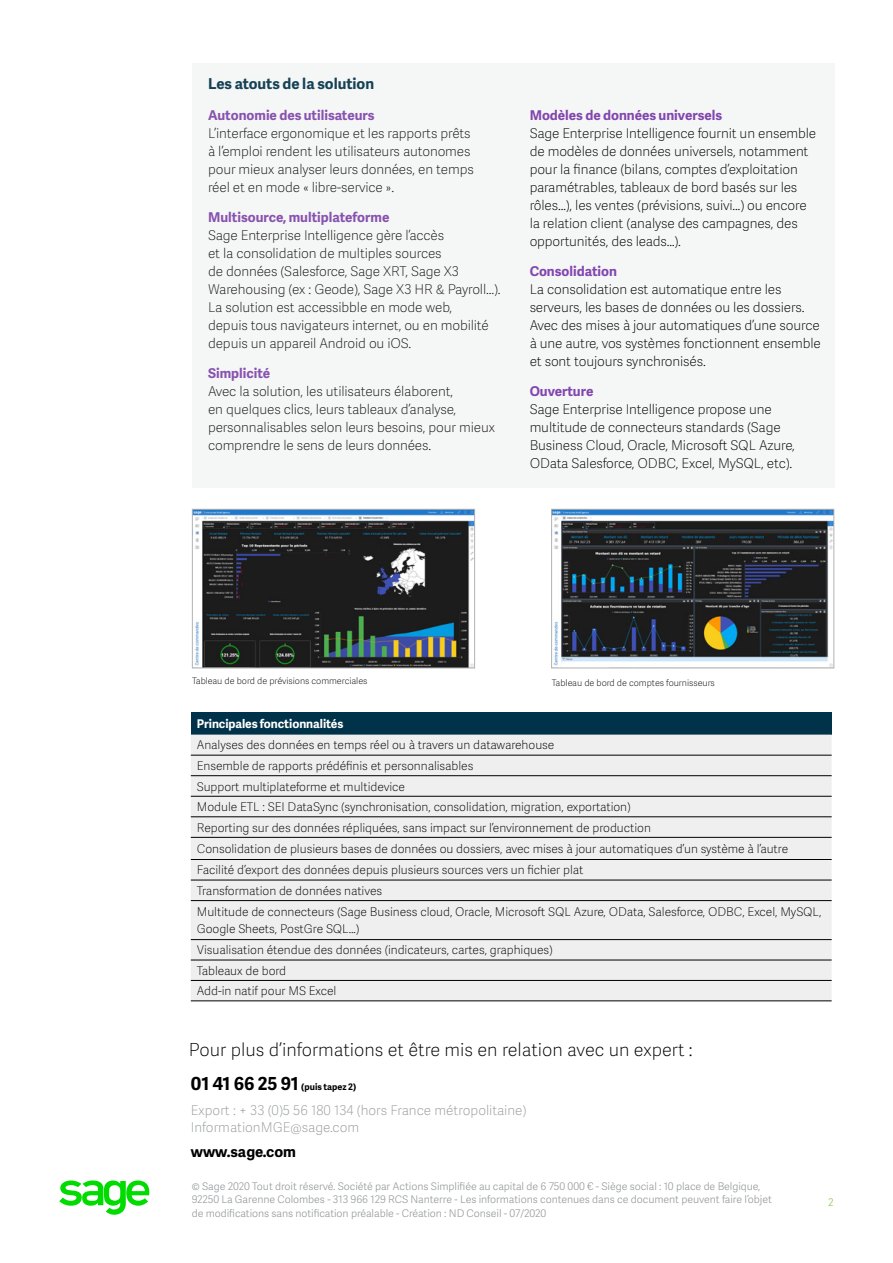
<style>
.page{position:relative;width:893px;height:1263px;background:#fff}
.page>*{position:absolute;margin:0;border:0;box-sizing:border-box;transform-origin:0 0}
.t1{font:18px "Adelle Sans SAGE Th";color:#000}
.t2{font:700 15px "Adelle Sans SAGE";color:#003349}
.t3{font:700 15px "Adelle Sans SAGE";color:#000}
.t4{font:13.5px/18px "Adelle Sans SAGE Th";letter-spacing:-.01em;color:#000}
.t5{font:700 13.5px "Adelle Sans SAGE";color:#8246af}
.t6{font:13.5px/16.5px "Adelle Sans SAGE Th";color:#97999b}
.t7{font:12px/20.9px "Adelle Sans SAGE Th";letter-spacing:-.005em;color:#000}
.t8{font:700 12px "Adelle Sans SAGE";letter-spacing:-.005em;color:#fff}
.t9{font:10.5px/13.5px "Adelle Sans SAGE Lt";letter-spacing:-.005em;color:#97999b}
.t10{font:10.5px "Adelle Sans SAGE Lt";color:#91c24a}
.t11{font:9px "Adelle Sans SAGE Th";letter-spacing:-.005em;color:#000}
.t12{font:700 9px "Adelle Sans SAGE";color:#000}
.s1{font-size:18px}
</style>
<div class="page">
<svg style="left:59px;top:1181px;width:91px;height:34px"></svg>
<div style="left:191px;top:712px;width:640px;height:23px;background:#003349"></div>
<div style="left:191px;top:735px;width:640px;height:266px;background:#efeff0"></div>
<hr style="left:191px;top:755px;width:640px;height:1px;background:#000">
<hr style="left:191px;top:775px;width:640px;height:1px;background:#000">
<hr style="left:191px;top:796px;width:640px;height:1px;background:#000">
<hr style="left:191px;top:817px;width:640px;height:1px;background:#000">
<hr style="left:191px;top:837px;width:640px;height:1px;background:#000">
<hr style="left:191px;top:859px;width:640px;height:1px;background:#000">
<hr style="left:191px;top:880px;width:640px;height:1px;background:#000">
<hr style="left:191px;top:900px;width:640px;height:1px;background:#000">
<hr style="left:191px;top:939px;width:640px;height:1px;background:#000">
<hr style="left:191px;top:960px;width:640px;height:1px;background:#000">
<hr style="left:191px;top:980px;width:640px;height:1px;background:#000">
<hr style="left:191px;top:1001px;width:640px;height:1px;background:#000">
<div style="left:192px;top:63px;width:642px;height:425px;background:#f5f6f6"></div>
<img style="left:553px;top:511px;width:279px;height:155px">
<div style="left:551px;top:509px;width:283px;height:159px;border:1px solid #b1b2b4"></div>
<img style="left:194px;top:511px;width:279px;height:155px">
<div style="left:192px;top:509px;width:283px;height:159px;border:1px solid #b1b2b4"></div>
<p class="t2" style="left:208px;top:73px;width:167px">Les atouts de la solution</p>
<p class="t5" style="left:208px;top:105px;width:168px">Autonomie des utilisateurs</p>
<p class="t4" style="left:208px;top:124px;width:267px">L’interface ergonomique et les rapports prêts à l’emploi rendent les utilisateurs autonomes pour mieux analyser leurs données, en temps réel et en mode « libre-service ».</p>
<p class="t5" style="left:208px;top:207px;width:183px">Multisource, multiplateforme</p>
<p class="t4" style="left:208px;top:226px;width:294px">Sage Enterprise Intelligence gère l’accès<br>et la consolidation de multiples sources<br>de données (Salesforce, Sage XRT, Sage X3<br>Warehousing (ex : Geode), Sage X3 HR &amp; Payroll...).<br>La solution est accessibble en mode web,<br>depuis tous navigateurs internet, ou en mobilité depuis un appareil Android ou iOS.</p>
<p class="t5" style="left:208px;top:363px;width:64px">Simplicité</p>
<p class="t4" style="left:208px;top:382px;width:288px">Avec la solution, les utilisateurs élaborent,<br>en quelques clics, leurs tableaux d’analyse, personnalisables selon leurs besoins, pour mieux comprendre le sens de leurs données.</p>
<p class="t5" style="left:529px;top:105px;width:194px">Modèles de données universels</p>
<p class="t4" style="left:529px;top:124px;width:288px">Sage Enterprise Intelligence fournit un ensemble de modèles de données universels, notamment pour la finance (bilans, comptes d’exploitation paramétrables, tableaux de bord basés sur les rôles…), les ventes (prévisions, suivi…) ou encore la relation client (analyse des campagnes, des opportunités, des leads…).</p>
<p class="t5" style="left:529px;top:261px;width:89px">Consolidation</p>
<p class="t4" style="left:529px;top:280px;width:293px">La consolidation est automatique entre les serveurs, les bases de données ou les dossiers.<br>Avec des mises à jour automatiques d’une source à une autre, vos systèmes fonctionnent ensemble et sont toujours synchronisés.</p>
<p class="t5" style="left:529px;top:381px;width:65px">Ouverture</p>
<p class="t4" style="left:529px;top:400px;width:267px">Sage Enterprise Intelligence propose une multitude de connecteurs standards (Sage Business Cloud, Oracle, Microsoft SQL Azure, OData Salesforce, ODBC, Excel, MySQL, etc).</p>
<p class="t11" style="left:192px;top:674px;width:177px">Tableau de bord de prévisions commerciales</p>
<p class="t11" style="left:552px;top:677px;width:164px">Tableau de bord de comptes fournisseurs</p>
<p class="t8" style="left:197px;top:715px;width:148px">Principales fonctionnalités</p>
<p class="t7" style="left:197px;top:734px;width:626px">Analyses des données en temps réel ou à travers un datawarehouse<br>Ensemble de rapports prédéfinis et personnalisables<br>Support multiplateforme et multidevice<br>Module ETL : SEI DataSync (synchronisation, consolidation, migration, exportation)<br>Reporting sur des données répliquées, sans impact sur l’environnement de production<br>Consolidation de plusieurs bases de données ou dossiers, avec mises à jour automatiques d’un système à l’autre Facilité d’export des données depuis plusieurs sources vers un fichier plat<br>Transformation de données natives<br>Multitude de connecteurs (Sage Business cloud, Oracle, Microsoft SQL Azure, OData, Salesforce, ODBC, Excel, MySQL,</p>
<p class="t7" style="left:197px;top:918px;width:357px">Google Sheets, PostGre SQL…)<br>Visualisation étendue des données (indicateurs, cartes, graphiques)<br>Tableaux de bord<br>Add-in natif pour MS Excel</p>
<h1 class="t1" style="left:189px;top:1037px;width:505px">Pour plus d’informations et être mis en relation avec un expert :</h1>
<p class="t12" style="left:191px;top:1080px;width:167px"><span class="s1">01 41 66 25 91</span> (puis tapez 2)</p>
<p class="t6" style="left:191px;top:1102px;width:337px">Export : + 33 (0)5 56 180 134 (hors France métropolitaine)<br>InformationMGE@sage.com</p>
<p class="t3" style="left:191px;top:1141px;width:107px">www.sage.com</p>
<p class="t9" style="left:192px;top:1179px;width:581px">© Sage 2020 Tout droit réservé. Société par Actions Simplifiée au capital de 6 750 000 € - Siège social : 10 place de Belgique,<br>92250 La Garenne Colombes - 313 966 129 RCS Nanterre - Les informations contenues dans ce document peuvent faire l’objet de modifications sans notification préalable - Création : ND Conseil - 07/2020</p>
<p class="t10" style="left:828px;top:1195px;width:7px">2</p>
</div>
